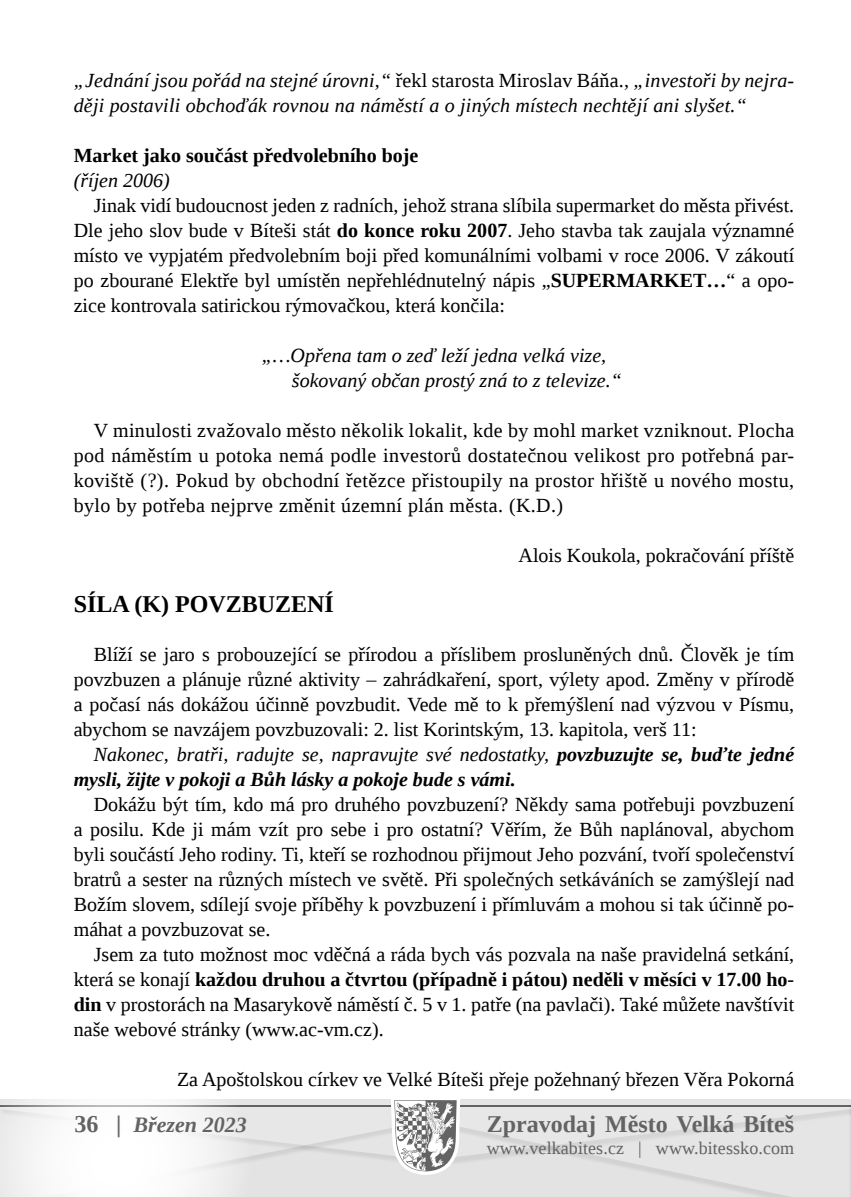
<style>
.page{position:relative;width:851px;height:1197px;background:#fff}
.page>*{position:absolute;margin:0;border:0;box-sizing:border-box;transform-origin:0 0}
.t1{font:700 24px "Liberation Serif";color:#646363}
.t2{font:700 24px "Liberation Serif";color:#000}
.t3{font:italic 700 22px "Liberation Serif";color:#646363}
.t4{font:20px/25px "Liberation Serif";color:#000;text-align:justify}
.t5{font:italic 20px/25px "Liberation Serif";letter-spacing:.01em;color:#000}
.t6{font:italic 700 20px/25px "Liberation Serif";color:#000}
.t7{font:700 20px "Liberation Serif";color:#000}
.t8{font:18px "Liberation Serif";letter-spacing:.005em;color:#646363}
.s1{font-style:normal}
.s2{font-weight:700}
.s3{font-weight:400}
.s4{font-style:normal;font-size:24px}
</style>
<div class="page">
<svg style="left:0;top:1099px;width:851px;height:97px"></svg>
<p class="t5" style="left:74px;top:68px;width:722px">„Jednání jsou pořád na stejné úrovni,“ <span class="s1">řekl starosta Miroslav Báňa.</span>, „investoři by nejra&shy;ději postavili obchoďák rovnou na náměstí a o jiných místech nechtějí ani slyšet.“</p>
<p class="t7" style="left:74px;top:142px;width:346px">Market jako součást předvolebního boje</p>
<p class="t5" style="left:74px;top:168px;width:98px">(říjen 2006)</p>
<p class="t4" style="left:74px;top:193px;width:722px;text-indent:20px">Jinak vidí budoucnost jeden z radních, jehož strana slíbila supermarket do města přivést.<br>Dle jeho slov bude v Bíteši stát <span class="s2">do konce roku 2007</span>. Jeho stavba tak zaujala významné místo ve vypjatém předvolebním boji před komunálními volbami v roce 2006. V zákoutí po zbourané Elektře byl umístěn nepřehlédnutelný nápis „<span class="s2">SUPERMARKET…</span>“ a opo&shy;zice kontrovala satirickou rýmovačkou, která končila:</p>
<p class="t5" style="left:292px;top:342px;width:331px;text-indent:-30px">„…Opřena tam o zeď leží jedna velká vize, šokovaný občan prostý zná to z televize.“</p>
<p class="t4" style="left:74px;top:417px;width:722px;text-indent:20px">V minulosti zvažovalo město několik lokalit, kde by mohl market vzniknout. Plocha pod náměstím u potoka nemá podle investorů dostatečnou velikost pro potřebná par&shy;koviště (?). Pokud by obchodní řetězce přistoupily na prostor hřiště u nového mostu, bylo by potřeba nejprve změnit územní plán města. (K.D.)</p>
<p class="t4" style="left:518px;top:542px;width:277px">Alois Koukola, pokračování příště</p>
<p class="t2" style="left:74px;top:587px;width:262px">SÍLA (K) POVZBUZENÍ</p>
<p class="t4" style="left:74px;top:642px;width:722px;text-indent:20px">Blíží se jaro s probouzející se přírodou a příslibem prosluněných dnů. Člověk je tím povzbuzen a plánuje různé aktivity – zahrádkaření, sport, výlety apod. Změny v přírodě a počasí nás dokážou účinně povzbudit. Vede mě to k přemýšlení nad výzvou v Písmu, abychom se navzájem povzbuzovali: 2. list Korintským, 13. kapitola, verš 11:</p>
<p class="t6" style="left:74px;top:742px;width:722px;text-indent:20px"><span class="s3">Nakonec, bratři, radujte se, napravujte své nedostatky,</span> povzbuzujte se, buďte jedné mysli, žijte v pokoji a Bůh lásky a pokoje bude s vámi.</p>
<p class="t4" style="left:74px;top:791px;width:722px;text-indent:20px">Dokážu být tím, kdo má pro druhého povzbuzení? Někdy sama potřebuji povzbuzení a posilu. Kde ji mám vzít pro sebe i pro ostatní? Věřím, že Bůh naplánoval, abychom byli součástí Jeho rodiny. Ti, kteří se rozhodnou přijmout Jeho pozvání, tvoří společenství bratrů a sester na různých místech ve světě. Při společných setkáváních se zamýšlejí nad Božím slovem, sdílejí svoje příběhy k povzbuzení i přímluvám a mohou si tak účinně po&shy;máhat a povzbuzovat se.</p>
<p class="t4" style="left:74px;top:941px;width:722px;text-indent:20px">Jsem za tuto možnost moc vděčná a ráda bych vás pozvala na naše pravidelná setkání, která se konají <span class="s2">každou druhou a čtvrtou (případně i pátou) neděli v měsíci v 17.00 ho&shy;din</span> v prostorách na Masarykově náměstí č. 5 v 1. patře (na pavlači). Také můžete navštívit naše webové stránky (www.ac-vm.cz).</p>
<p class="t4" style="left:177px;top:1066px;width:618px">Za Apoštolskou církev ve Velké Bíteši přeje požehnaný březen Věra Pokorná</p>
<p class="t3" style="left:74px;top:1110px;width:174px"><span class="s4">36 |</span> Březen 2023</p>
<p class="t1" style="left:486px;top:1107px;width:309px">Zpravodaj Město Velká Bíteš</p>
<p class="t8" style="left:486px;top:1135px;width:309px">www.velkabites.cz | www.bitessko.com</p>
</div>
